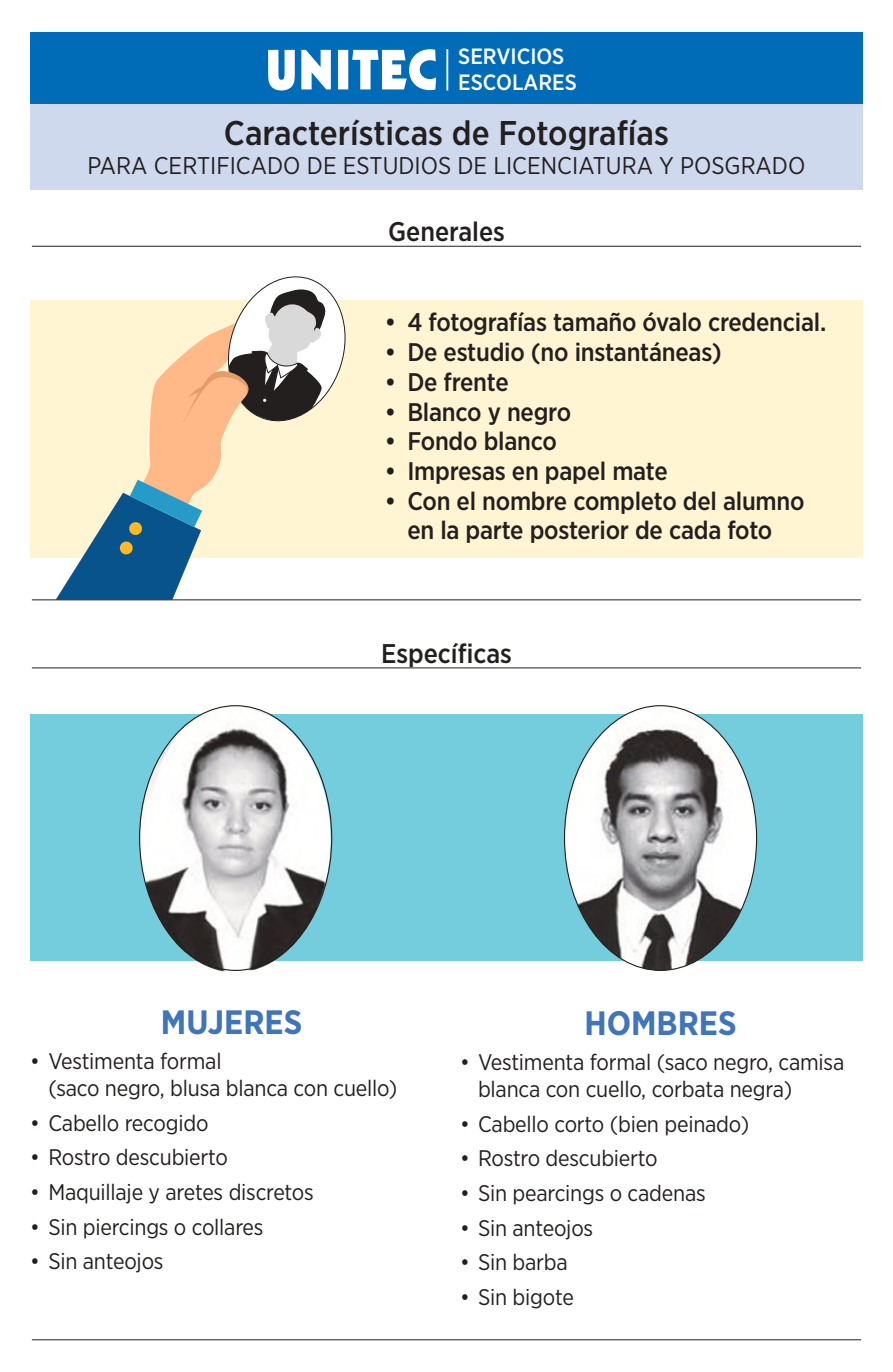
<style>
.page{position:relative;width:893px;height:1372px;background:#fff}
.page>*{position:absolute;margin:0;border:0;box-sizing:border-box;transform-origin:0 0}
.t1{font:500 34.2px "Gotham Narrow";color:#241f1f}
.t2{font:700 33.75px "Gotham Narrow";color:#4075ba}
.t3{font:500 27px "Gotham Narrow";color:#241f1f}
.t4{font:500 25.43px/29.7px "Gotham Narrow";letter-spacing:-.01em;color:#241f1f;text-align:center}
.t5{font:24.07px "Gotham Narrow";color:#241f1f}
.t6{font:22.5px/27px "Gotham Narrow";letter-spacing:-.01em;color:#241f1f}
.t7{font:500 22.05px/25.9px "Gotham Narrow";color:#fff}
</style>
<div class="page">
<div style="left:30px;top:300px;width:833px;height:258px;background:#fff5d3"></div>
<div style="left:30px;top:32px;width:833px;height:72px;background:#006cb8"></div>
<div style="left:30px;top:104px;width:833px;height:85px;background:#cfd9ee"></div>
<div style="left:30px;top:714px;width:833px;height:246px;background:#74cddc"></div>
<hr style="left:32px;top:667px;width:829px;height:1px;background:#241f1f">
<hr style="left:32px;top:599px;width:829px;height:1px;background:#241f1f">
<hr style="left:32px;top:246px;width:829px;height:1px;background:#241f1f">
<hr style="left:32px;top:1339px;width:829px;height:1px;background:#241f1f">
<img style="left:126px;top:705px;width:218px;height:267px">
<img style="left:564px;top:705px;width:193px;height:265px">
<svg style="left:268px;top:49px;width:168px;height:41px"></svg>
<hr style="left:446px;top:49px;width:2px;height:41px;background:#fff">
<svg style="left:56px;top:276px;width:290px;height:323px"></svg>
<p class="t7" style="left:458px;top:43px;width:120px">SERVICIOS<br>ESCOLARES</p>
<h1 class="t1" style="left:224px;top:111px;width:447px">Características de Fotografías</h1>
<p class="t5" style="left:88px;top:150px;width:719px">PARA CERTIFICADO DE ESTUDIOS DE LICENCIATURA Y POSGRADO</p>
<p class="t3" style="left:388px;top:214px;width:118px">Generales</p>
<p class="t4" style="left:385px;top:307px;width:443px">• 4 fotografías tamaño óvalo credencial.</p>
<p class="t4" style="left:385px;top:337px;width:338px">• De estudio (no instantáneas)</p>
<p class="t4" style="left:385px;top:367px;width:125px">• De frente</p>
<p class="t4" style="left:385px;top:396px;width:188px">• Blanco y negro</p>
<p class="t4" style="left:385px;top:426px;width:174px">• Fondo blanco</p>
<p class="t4" style="left:385px;top:456px;width:285px">• Impresas en papel mate</p>
<p class="t4" style="left:385px;top:485px;width:421px">• Con el nombre completo del alumno en la parte posterior de cada foto</p>
<p class="t3" style="left:381px;top:636px;width:132px">Específicas</p>
<h2 class="t2" style="left:161px;top:1000px;width:143px">MUJERES</h2>
<p class="t6" style="left:48px;top:1047px;width:351px;text-indent:-18px">• Vestimenta formal<br>(saco negro, blusa blanca con cuello)</p>
<p class="t6" style="left:30px;top:1108px;width:180px">• Cabello recogido</p>
<p class="t6" style="left:30px;top:1143px;width:199px">• Rostro descubierto</p>
<p class="t6" style="left:30px;top:1178px;width:285px">• Maquillaje y aretes discretos</p>
<p class="t6" style="left:30px;top:1212px;width:235px">• Sin piercings o collares</p>
<p class="t6" style="left:30px;top:1247px;width:135px">• Sin anteojos</p>
<h2 class="t2" style="left:584px;top:1001px;width:154px">HOMBRES</h2>
<p class="t6" style="left:478px;top:1048px;width:368px;text-indent:-18px">• Vestimenta formal (saco negro, camisa blanca con cuello, corbata negra)</p>
<p class="t6" style="left:460px;top:1109px;width:291px">• Cabello corto (bien peinado)</p>
<p class="t6" style="left:460px;top:1144px;width:199px">• Rostro descubierto</p>
<p class="t6" style="left:460px;top:1179px;width:247px">• Sin pearcings o cadenas</p>
<p class="t6" style="left:460px;top:1213px;width:135px">• Sin anteojos</p>
<p class="t6" style="left:460px;top:1248px;width:109px">• Sin barba</p>
<p class="t6" style="left:460px;top:1283px;width:115px">• Sin bigote</p>
</div>
